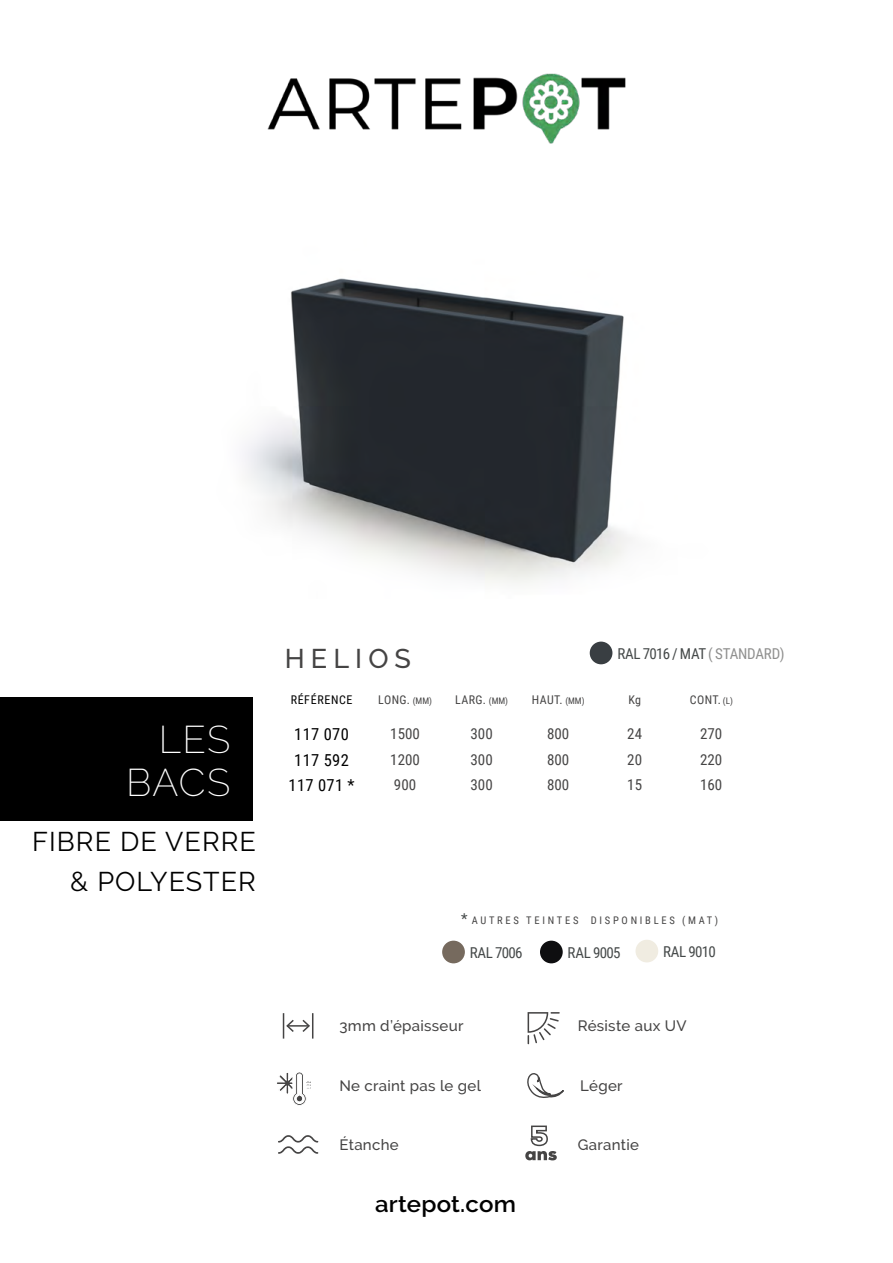
<style>
.page{position:relative;width:893px;height:1263px;background:#fff}
.page>*{position:absolute;margin:0;border:0;box-sizing:border-box;transform-origin:0 0}
.t1{font:200 38.55px/42.6px "Raleway";letter-spacing:.025em;color:#fff;text-align:right}
.t2{font:27px/39.8px "Raleway";letter-spacing:.04em;color:#000;text-align:right}
.t3{font:500 27px "Raleway";letter-spacing:.225em;color:#454444}
.t4{font:600 22.8px "Raleway";letter-spacing:.01em;color:#000;scale:1.05 1}
.t5{font:16.5px "Roboto Condensed";letter-spacing:.02em;color:#000}
.t6{font:500 15px "Raleway";letter-spacing:.02em;color:#454444}
.t7{font:15px "Roboto Condensed";color:#454444}
.t8{font:15px "Roboto Condensed";letter-spacing:-.015em;color:#454949}
.t9{font:12px "Roboto Condensed";letter-spacing:.035em;color:#454444}
.t10{font:12px "Roboto Condensed";letter-spacing:.055em;color:#000}
.t11{font:10.5px "Roboto Condensed";letter-spacing:.26em;color:#454444}
.s1{color:#8f8f8e}
.s2{font-size:9px}
.s3{font-size:15px;color:#454949}
</style>
<div class="page">
<img style="left:243px;top:278px;width:389px;height:306px">
<div style="left:0;top:697px;width:253px;height:124px;background:#000"></div>
<img style="left:267px;top:73px;width:359px;height:71px">
<svg style="left:525px;top:1125px;width:32px;height:35px"></svg>
<svg style="left:277px;top:1072px;width:33px;height:33px"></svg>
<svg style="left:528px;top:1012px;width:32px;height:32px"></svg>
<svg style="left:278px;top:1135px;width:41px;height:19px"></svg>
<svg style="left:283px;top:1013px;width:30px;height:25px"></svg>
<svg style="left:527px;top:1073px;width:37px;height:25px"></svg>
<div style="left:590px;top:642px;width:22px;height:22px;background:#393e42;border-radius:50%"></div>
<div style="left:442px;top:941px;width:23px;height:22px;background:#766a5e;border-radius:50%"></div>
<div style="left:540px;top:941px;width:23px;height:22px;background:#0e0e10;border-radius:50%"></div>
<div style="left:635px;top:940px;width:23px;height:22px;background:#f0ece1;border-radius:50%"></div>
<h1 class="t1" style="left:126px;top:718px;width:106px">LES<br>BACS</h1>
<h2 class="t2" style="left:32px;top:821px;width:225px">FIBRE DE VERRE &amp; POLYESTER</h2>
<h2 class="t3" style="left:285px;top:642px;width:128px">HELIOS</h2>
<p class="t8" style="left:617px;top:643px;width:169px">RAL 7016 / MAT <span class="s1">( STANDARD)</span></p>
<p class="t10" style="left:291px;top:691px;width:63px">RÉFÉRENCE</p>
<p class="t9" style="left:378px;top:691px;width:55px">LONG. <span class="s2">(MM)</span></p>
<p class="t9" style="left:455px;top:691px;width:54px">LARG. <span class="s2">(MM)</span></p>
<p class="t9" style="left:532px;top:691px;width:54px">HAUT. <span class="s2">(MM)</span></p>
<p class="t9" style="left:628px;top:691px;width:14px">Kg</p>
<p class="t9" style="left:690px;top:691px;width:45px">CONT. <span class="s2">(L)</span></p>
<p class="t5" style="left:294px;top:723px;width:56px">117 070</p>
<p class="t7" style="left:390px;top:723px;width:31px">1500</p>
<p class="t7" style="left:470px;top:723px;width:24px">300</p>
<p class="t7" style="left:547px;top:723px;width:24px">800</p>
<p class="t7" style="left:627px;top:723px;width:16px">24</p>
<p class="t7" style="left:700px;top:723px;width:24px">270</p>
<p class="t5" style="left:294px;top:748px;width:56px">117 592</p>
<p class="t7" style="left:390px;top:749px;width:31px">1200</p>
<p class="t7" style="left:470px;top:749px;width:24px">300</p>
<p class="t7" style="left:547px;top:749px;width:24px">800</p>
<p class="t7" style="left:627px;top:749px;width:16px">20</p>
<p class="t7" style="left:700px;top:749px;width:24px">220</p>
<p class="t5" style="left:288px;top:774px;width:68px">117 071 *</p>
<p class="t7" style="left:394px;top:774px;width:24px">900</p>
<p class="t7" style="left:470px;top:774px;width:24px">300</p>
<p class="t7" style="left:547px;top:774px;width:24px">800</p>
<p class="t7" style="left:627px;top:774px;width:16px">15</p>
<p class="t7" style="left:700px;top:774px;width:24px">160</p>
<p class="t11" style="left:461px;top:913px;width:259px"><span class="s3">*</span> AUTRES TEINTES DISPONIBLES (MAT)</p>
<p class="t8" style="left:568px;top:942px;width:54px">RAL 9005</p>
<p class="t8" style="left:663px;top:942px;width:54px">RAL 9010</p>
<p class="t8" style="left:470px;top:942px;width:54px">RAL 7006</p>
<p class="t6" style="left:339px;top:1017px;width:126px">3mm d’épaisseur</p>
<p class="t6" style="left:339px;top:1076px;width:143px">Ne craint pas le gel</p>
<p class="t6" style="left:578px;top:1017px;width:110px">Résiste aux UV</p>
<p class="t6" style="left:580px;top:1076px;width:44px">Léger</p>
<p class="t6" style="left:339px;top:1136px;width:61px">Étanche</p>
<p class="t6" style="left:578px;top:1136px;width:63px">Garantie</p>
<h3 class="t4" style="left:375px;top:1190px;width:136px">artepot.com</h3>
</div>
